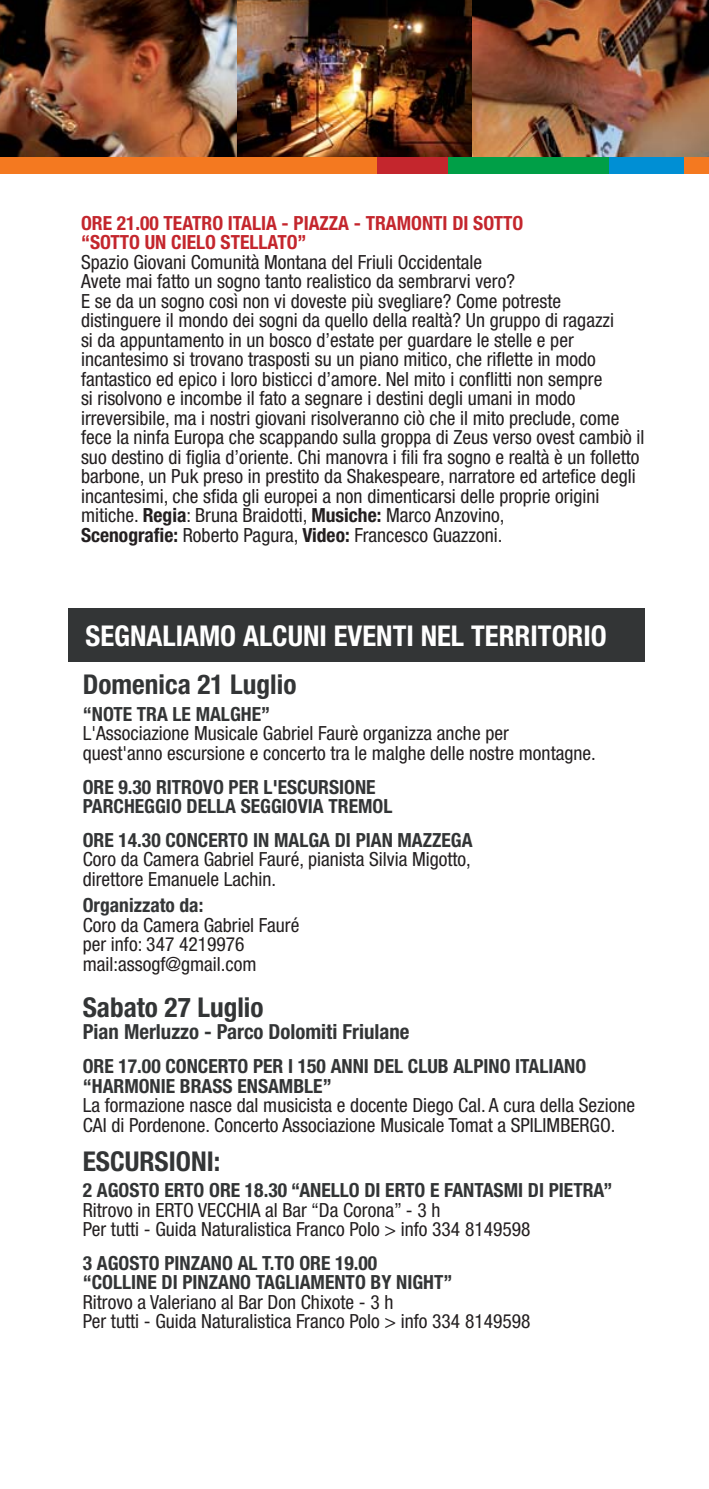
<style>
.page{position:relative;width:709px;height:1489px;background:#fff}
.page>*{position:absolute;margin:0;border:0;box-sizing:border-box;transform-origin:0 0}
.t1{font:700 condensed 28.75px "Helvetica Neue";color:#fff}
.t2{font:700 condensed 27.25px "Helvetica Neue";color:#333536}
.t3{font:700 condensed 20.75px "Helvetica Neue";color:#333536}
.t4{font:condensed 19.5px/19.5px "Helvetica Neue";color:#231f20}
.t5{font:700 condensed 19.5px/19.5px "Helvetica Neue";color:#333536}
.t6{font:700 condensed 19.5px/19.5px "Helvetica Neue";color:#c4262d}
.s1{font-weight:700}
</style>
<div class="page">
<div style="left:68px;top:608px;width:576px;height:53px;background:#333536"></div>
<img style="left:236px;top:0;width:473px;height:157px">
<img style="left:0;top:0;width:236px;height:157px">
<div style="left:0;top:157px;width:377px;height:17px;background:#f47920"></div>
<div style="left:377px;top:157px;width:71px;height:17px;background:#c4262d"></div>
<div style="left:448px;top:157px;width:161px;height:17px;background:#009f47"></div>
<div style="left:609px;top:157px;width:77px;height:17px;background:#008fd4"></div>
<div style="left:684px;top:157px;width:25px;height:17px;background:#f47920"></div>
<p class="t6" style="left:81px;top:215px;width:444px">ORE 21.00 TEATRO ITALIA - PIAZZA - TRAMONTI DI SOTTO “SOTTO UN CIELO STELLATO”</p>
<p class="t4" style="left:81px;top:254px;width:565px">Spazio Giovani Comunità Montana del Friuli Occidentale<br>Avete mai fatto un sogno tanto realistico da sembrarvi vero?<br>E se da un sogno così non vi doveste più svegliare? Come potreste distinguere il mondo dei sogni da quello della realtà? Un gruppo di ragazzi<br>si da appuntamento in un bosco d’estate per guardare le stelle e per incantesimo si trovano trasposti su un piano mitico, che riflette in modo fantastico ed epico i loro bisticci d’amore. Nel mito i conflitti non sempre<br>si risolvono e incombe il fato a segnare i destini degli umani in modo irreversibile, ma i nostri giovani risolveranno ciò che il mito preclude, come fece la ninfa Europa che scappando sulla groppa di Zeus verso ovest cambiò il suo destino di figlia d’oriente. Chi manovra i fili fra sogno e realtà è un folletto barbone, un Puk preso in prestito da Shakespeare, narratore ed artefice degli incantesimi, che sfida gli europei a non dimenticarsi delle proprie origini mitiche. <span class="s1">Regia</span>: Bruna Braidotti, <span class="s1">Musiche:</span> Marco Anzovino,<br><span class="s1">Scenografie:</span> Roberto Pagura, <span class="s1">Video:</span> Francesco Guazzoni.</p>
<h1 class="t1" style="left:85px;top:625px;width:523px">SEGNALIAMO ALCUNI EVENTI NEL TERRITORIO</h1>
<h2 class="t2" style="left:83px;top:674px;width:215px">Domenica 21 Luglio</h2>
<p class="t5" style="left:83px;top:705px;width:189px">“NOTE TRA LE MALGHE”</p>
<p class="t4" style="left:83px;top:725px;width:514px">L'Associazione Musicale Gabriel Faurè organizza anche per<br>quest'anno escursione e concerto tra le malghe delle nostre montagne.</p>
<p class="t5" style="left:83px;top:778px;width:311px">ORE 9.30 RITROVO PER L'ESCURSIONE<br>PARCHEGGIO DELLA SEGGIOVIA TREMOL</p>
<p class="t5" style="left:83px;top:831px;width:391px">ORE 14.30 CONCERTO IN MALGA DI PIAN MAZZEGA</p>
<p class="t4" style="left:83px;top:851px;width:389px">Coro da Camera Gabriel Fauré, pianista Silvia Migotto, direttore Emanuele Lachin.</p>
<p class="t5" style="left:83px;top:897px;width:122px">Organizzato da:</p>
<p class="t4" style="left:83px;top:916px;width:218px">Coro da Camera Gabriel Fauré per info: 347 4219976 mail:assogf@gmail.com</p>
<h2 class="t2" style="left:83px;top:997px;width:182px">Sabato 27 Luglio</h2>
<p class="t3" style="left:83px;top:1024px;width:328px">Pian Merluzzo - Parco Dolomiti Friulane</p>
<p class="t5" style="left:83px;top:1058px;width:505px">ORE 17.00 CONCERTO PER I 150 ANNI DEL CLUB ALPINO ITALIANO “HARMONIE BRASS ENSAMBLE”</p>
<p class="t4" style="left:83px;top:1097px;width:554px">La formazione nasce dal musicista e docente Diego Cal. A cura della Sezione<br>CAI di Pordenone. Concerto Associazione Musicale Tomat a SPILIMBERGO.</p>
<h2 class="t2" style="left:83px;top:1150px;width:139px">ESCURSIONI:</h2>
<p class="t5" style="left:83px;top:1181px;width:531px">2 AGOSTO ERTO ORE 18.30 “ANELLO DI ERTO E FANTASMI DI PIETRA”</p>
<p class="t4" style="left:83px;top:1201px;width:449px">Ritrovo in ERTO VECCHIA al Bar “Da Corona” - 3 h<br>Per tutti - Guida Naturalistica Franco Polo &gt; info 334 8149598</p>
<p class="t5" style="left:83px;top:1254px;width:371px">3 AGOSTO PINZANO AL T.TO ORE 19.00 “COLLINE DI PINZANO TAGLIAMENTO BY NIGHT”</p>
<p class="t4" style="left:83px;top:1293px;width:449px">Ritrovo a Valeriano al Bar Don Chixote - 3 h<br>Per tutti - Guida Naturalistica Franco Polo &gt; info 334 8149598</p>
</div>
